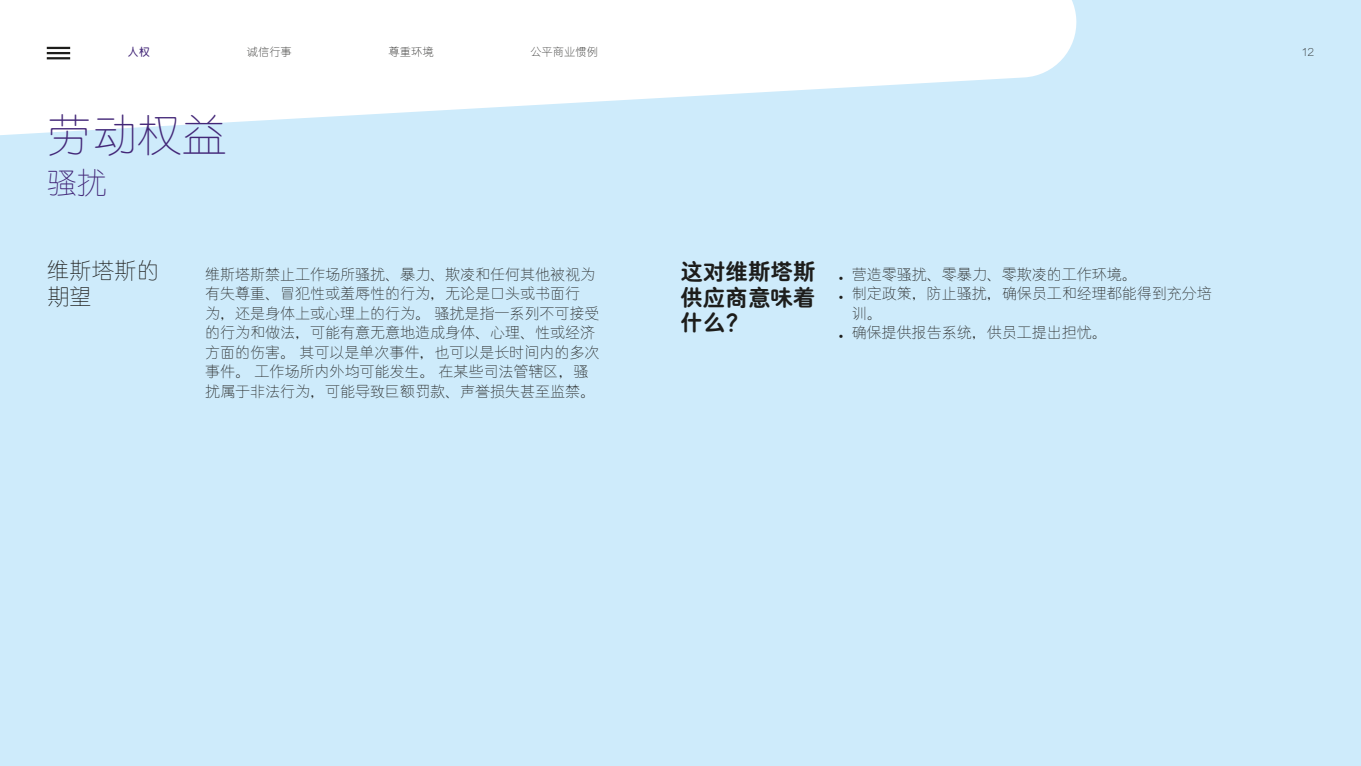
<style>
.page{position:relative;width:1361px;height:766px;background:#fff}
.page>*{position:absolute;margin:0;border:0;box-sizing:border-box;transform-origin:0 0}
.t1{font:300 45px "C Yuen GB";color:#432778}
.t2{font:300 30px "C Yuen GB";color:#432778}
.t3{font:800 22.5px/25.5px "C Yuen GB";color:#1d1d1b;text-align:justify}
.t4{font:300 22.5px/25.5px "C Yuen GB";color:#1d1d1b}
.t5{font:300 15px/19.5px "C Yuen GB";color:#1d1d1b}
.t6{font:300 11.25px "C Yuen GB";color:#1d1d1b}
.t7{font:600 11.25px "C Yuen GB";color:#432778}
.s1{font-weight:800}
</style>
<div class="page">
<div style="left:0;top:0;width:1361px;height:765px;background:#ceebfb"></div>
<svg style="left:0;top:0;width:1077px;height:135px;fill:#fff"></svg>
<hr style="left:47px;top:47px;width:23px;height:2px;background:#1d1d1b">
<hr style="left:47px;top:52px;width:23px;height:2px;background:#1d1d1b">
<hr style="left:47px;top:57px;width:23px;height:2px;background:#1d1d1b">
<p class="t7" style="left:128px;top:46px;width:24px">人权</p>
<p class="t6" style="left:247px;top:46px;width:46px">诚信行事</p>
<p class="t6" style="left:389px;top:46px;width:46px">尊重环境</p>
<p class="t6" style="left:530px;top:46px;width:69px">公平商业惯例</p>
<p class="t6" style="left:1301px;top:46px;width:14px">12</p>
<h1 class="t1" style="left:47px;top:111px;width:182px">劳动权益</h1>
<h2 class="t2" style="left:47px;top:167px;width:61px">骚扰</h2>
<h3 class="t4" style="left:47px;top:258px;width:114px">维斯塔斯的期望</h3>
<h3 class="t3" style="left:680px;top:259px;width:137px">这对维斯塔斯供应商意味着什么？</h3>
<p class="t5" style="left:205px;top:265px;width:396px">维斯塔斯禁止工作场所骚扰、暴力、欺凌和任何其他被视为有失尊重、冒犯性或羞辱性的行为，无论是口头或书面行<br>为，还是身体上或心理上的行为。 骚扰是指一系列不可接受的行为和做法，可能有意无意地造成身体、心理、性或经济方面的伤害。 其可以是单次事件，也可以是长时间内的多次事件。 工作场所内外均可能发生。 在某些司法管辖区，骚扰属于非法行为，可能导致巨额罚款、声誉损失甚至监禁。</p>
<p class="t5" style="left:839px;top:265px;width:299px"><span class="s1">.</span> 营造零骚扰、零暴力、零欺凌的工作环境。</p>
<p class="t5" style="left:839px;top:284px;width:374px"><span class="s1">.</span> 制定政策，防止骚扰，确保员工和经理都能得到充分培</p>
<p class="t5" style="left:851px;top:304px;width:31px">训。</p>
<p class="t5" style="left:839px;top:323px;width:269px"><span class="s1">.</span> 确保提供报告系统，供员工提出担忧。</p>
</div>
